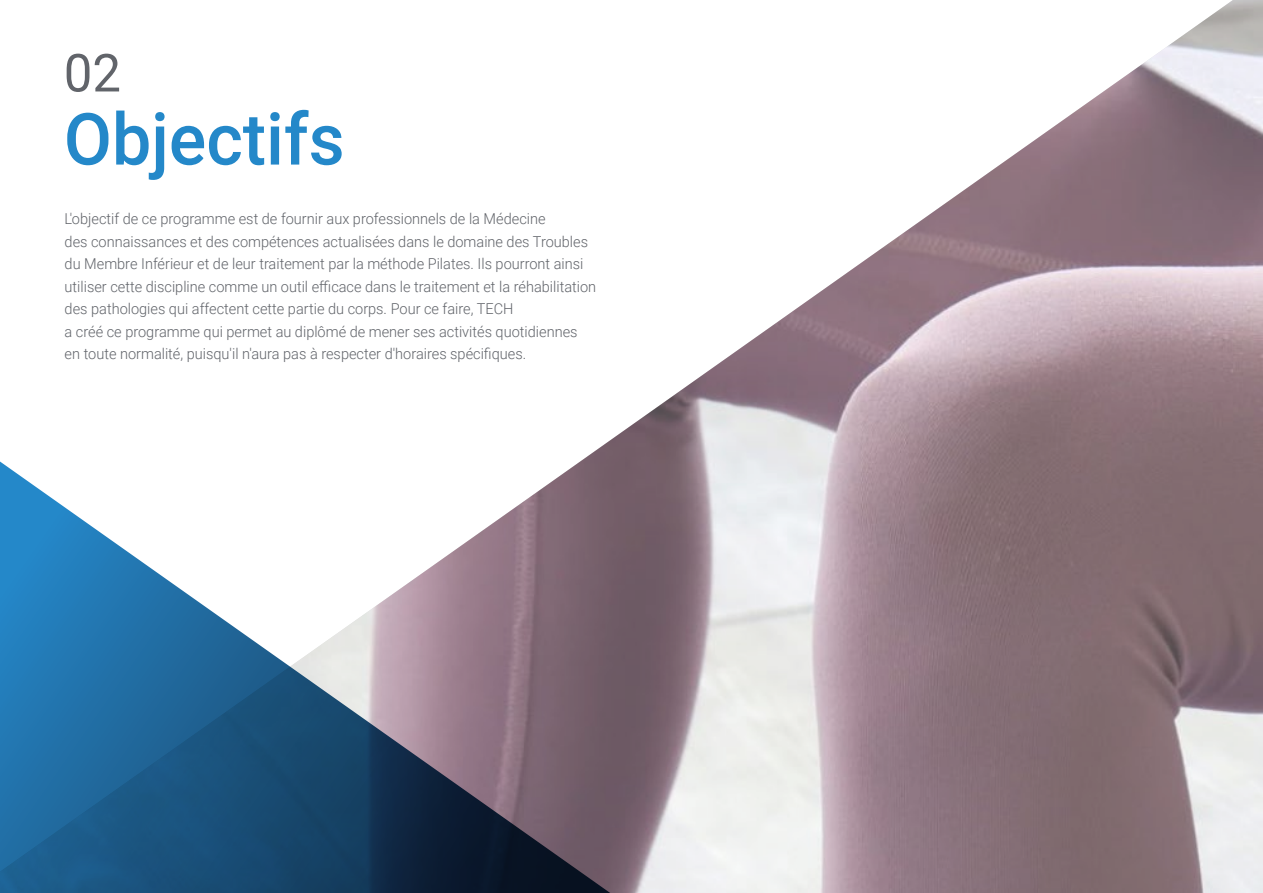
<style>
.page{position:relative;width:1263px;height:893px;background:#fff}
.page>*{position:absolute;margin:0;border:0;box-sizing:border-box;transform-origin:0 0}
.t1{font:500 72px "Roboto";color:#2488c9}
.t2{font:52.5px "Roboto";color:#61646a}
.t3{font:300 15px/22.5px "Roboto";color:#61646a}
</style>
<div class="page">
<img style="left:602px;top:0;width:661px;height:893px">
<svg style="left:0;top:446px;width:640px;height:447px"></svg>
<h2 class="t2" style="left:64px;top:36px;width:59px">02</h2>
<h1 class="t1" style="left:64px;top:89px;width:282px">Objectifs</h1>
<p class="t3" style="left:65px;top:207px;width:533px">L'objectif de ce programme est de fournir aux professionnels de la Médecine<br>des connaissances et des compétences actualisées dans le domaine des Troubles du Membre Inférieur et de leur traitement par la méthode Pilates. Ils pourront ainsi utiliser cette discipline comme un outil efficace dans le traitement et la réhabilitation des pathologies qui affectent cette partie du corps. Pour ce faire, TECH<br>a créé ce programme qui permet au diplômé de mener ses activités quotidiennes en toute normalité, puisqu'il n'aura pas à respecter d'horaires spécifiques.</p>
</div>
